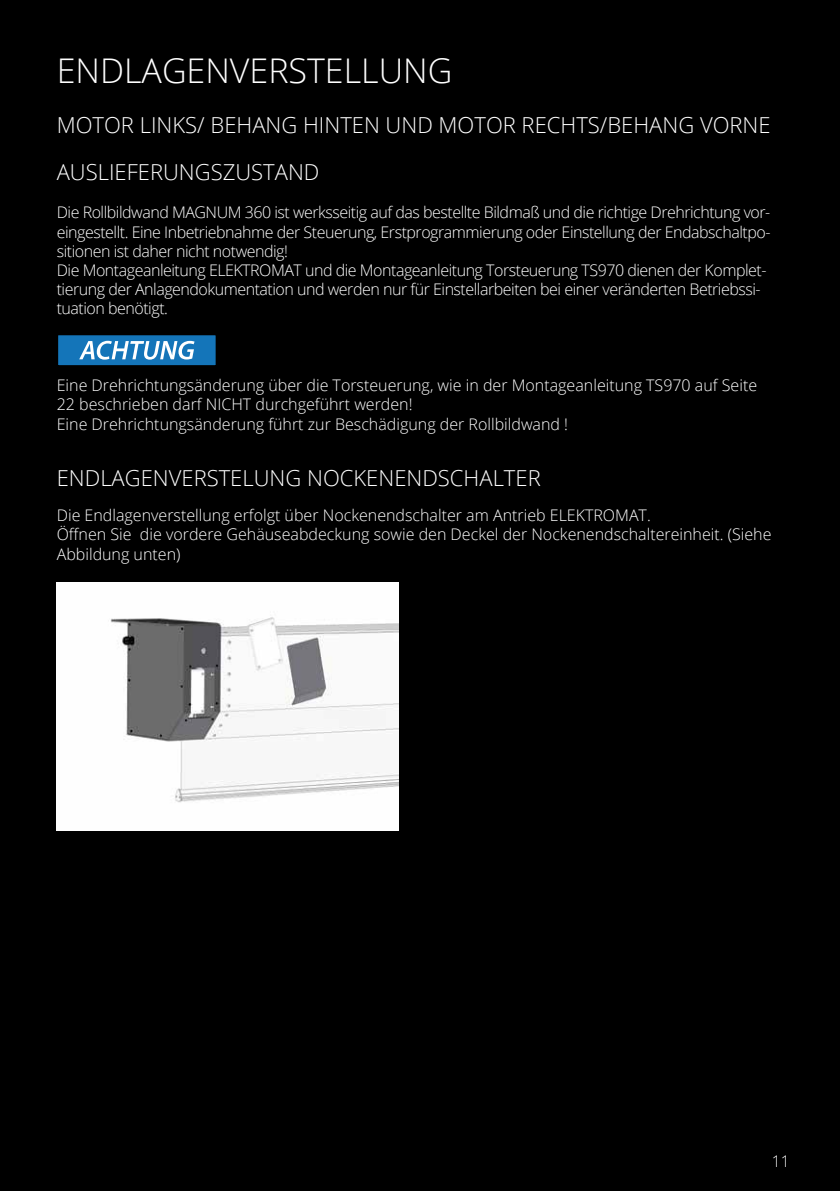
<style>
.page{position:relative;width:840px;height:1191px;background:#fff}
.page>*{position:absolute;margin:0;border:0;box-sizing:border-box;transform-origin:0 0}
.t1{font:300 34px "Open Sans";color:#fff}
.t2{font:300 22px/46.8px "Open Sans";color:#fff}
.t3{font:300 16px/19.2px "Open Sans";letter-spacing:-.03em;color:#fff}
.t4{font:300 16px/19.2px "Open Sans";color:#fff}
</style>
<div class="page">
<div style="left:0;top:0;width:839px;height:1191px;background:#000"></div>
<img style="left:57px;top:582px;width:341px;height:248px">
<div style="left:57px;top:334px;width:159px;height:32px;background:#1475b9"></div>
<div style="left:57px;top:334px;width:160px;height:32px;border:1px solid #000"></div>
<svg style="left:79px;top:341px;width:115px;height:19px"></svg>
<h1 class="t1" style="left:57px;top:47px;width:397px">ENDLAGENVERSTELLUNG</h1>
<h2 class="t2" style="left:57px;top:101px;width:715px">MOTOR LINKS/ BEHANG HINTEN UND MOTOR RECHTS/BEHANG VORNE<br>AUSLIEFERUNGSZUSTAND</h2>
<p class="t3" style="left:57px;top:202px;width:714px">Die Rollbildwand MAGNUM 360 ist werksseitig auf das bestellte Bildmaß und die richtige Drehrichtung vor&shy;eingestellt. Eine Inbetriebnahme der Steuerung, Erstprogrammierung oder Einstellung der Endabschaltpo&shy;sitionen ist daher nicht notwendig!<br>Die Montageanleitung ELEKTROMAT und die Montageanleitung Torsteuerung TS970 dienen der Komplet&shy;tierung der Anlagendokumentation und werden nur für Einstellarbeiten bei einer veränderten Betriebssi&shy;tuation benötigt.</p>
<p class="t4" style="left:57px;top:375px;width:701px">Eine Drehrichtungsänderung über die Torsteuerung, wie in der Montageanleitung TS970 auf Seite<br>22 beschrieben darf NICHT durchgeführt werden!<br>Eine Drehrichtungsänderung führt zur Beschädigung der Rollbildwand !</p>
<h2 class="t2" style="left:57px;top:454px;width:485px">ENDLAGENVERSTELUNG NOCKENENDSCHALTER</h2>
<p class="t4" style="left:57px;top:505px;width:716px">Die Endlagenverstellung erfolgt über Nockenendschalter am Antrieb ELEKTROMAT.<br>Öffnen Sie die vordere Gehäuseabdeckung sowie den Deckel der Nockenendschaltereinheit. (Siehe<br>Abbildung unten)</p>
<p class="t3" style="left:771px;top:1151px;width:20px">11</p>
</div>
